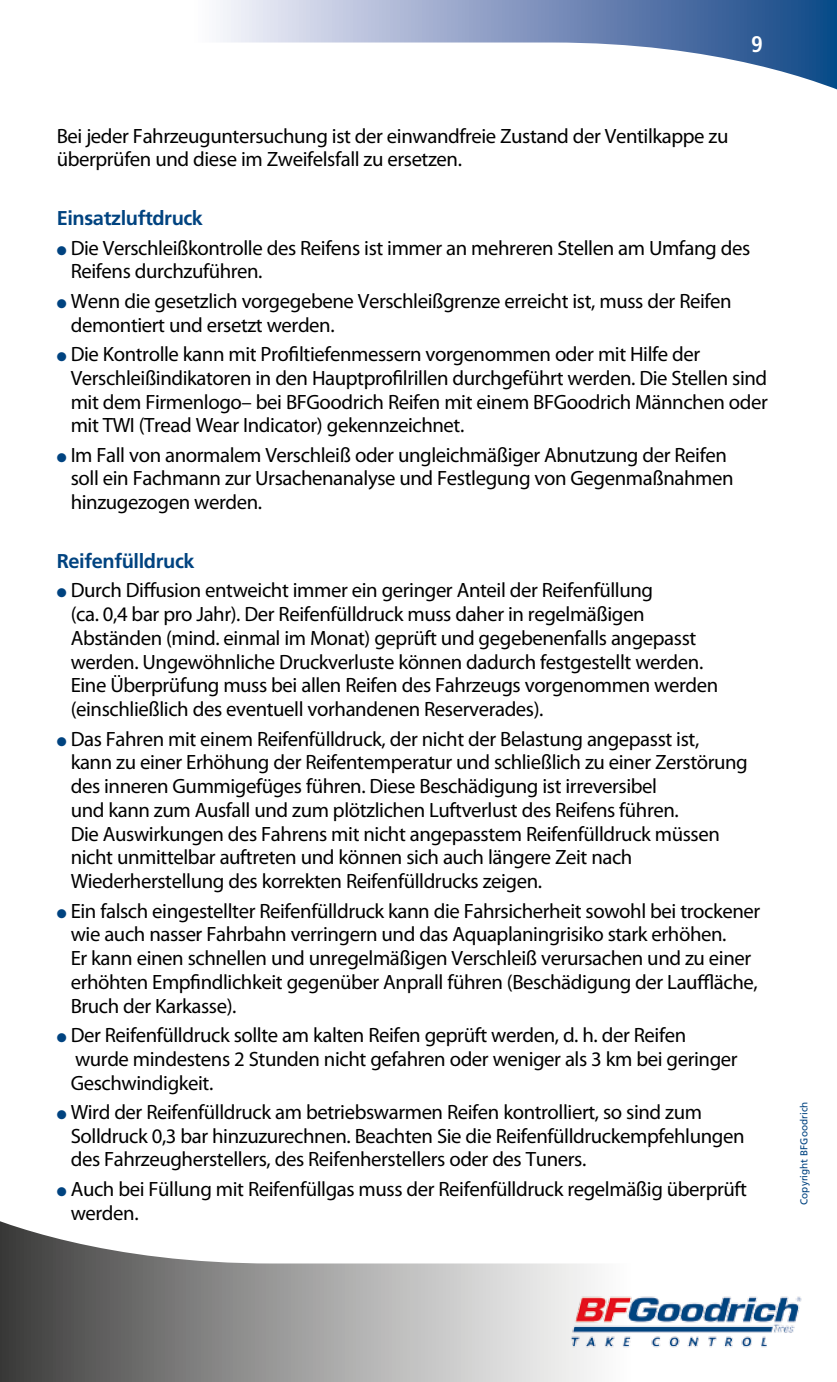
<style>
.page{position:relative;width:837px;height:1382px;background:#fff}
.page>*{position:absolute;margin:0;border:0;box-sizing:border-box;transform-origin:0 0}
.t1{font:700 condensed 22.5px "Frutiger LT Com";color:#fff}
.t2{font:20.75px/23.8px "Myriad Pro";letter-spacing:-.02em;color:#000}
.t3{font:700 20px "Frutiger";letter-spacing:-.02em;color:#004380}
.t4{font:10px "Frutiger";color:#004380}
.s1{color:#004380}
</style>
<div class="page">
<svg style="left:220px;top:0;width:616px;height:89px"></svg>
<svg style="left:0;top:1221px;width:595px;height:161px"></svg>
<img style="left:527px;top:1263px;width:275px;height:118px">
<p class="t1" style="left:750px;top:31px;width:13px">9</p>
<p class="t2" style="left:57px;top:124px;width:673px">Bei jeder Fahrzeuguntersuchung ist der einwandfreie Zustand der Ventilkappe zu überprüfen und diese im Zweifelsfall zu ersetzen.</p>
<p class="t3" style="left:57px;top:207px;width:148px">Einsatzluftdruck</p>
<p class="t2" style="left:71px;top:235px;width:681px;text-indent:-14px"><span class="s1">●</span> Die Verschleißkontrolle des Reifens ist immer an mehreren Stellen am Umfang des<br>Reifens durchzuführen.</p>
<p class="t2" style="left:71px;top:289px;width:662px;text-indent:-14px"><span class="s1">●</span> Wenn die gesetzlich vorgegebene Verschleißgrenze erreicht ist, muss der Reifen demontiert und ersetzt werden.</p>
<p class="t2" style="left:71px;top:342px;width:698px;text-indent:-14px"><span class="s1">●</span> Die Kontrolle kann mit Profiltiefenmessern vorgenommen oder mit Hilfe der Verschleißindikatoren in den Hauptprofilrillen durchgeführt werden. Die Stellen sind mit dem Firmenlogo– bei BFGoodrich Reifen mit einem BFGoodrich Männchen oder mit TWI (Tread Wear Indicator) gekennzeichnet.</p>
<p class="t2" style="left:71px;top:442px;width:664px;text-indent:-14px"><span class="s1">●</span> Im Fall von anormalem Verschleiß oder ungleichmäßiger Abnutzung der Reifen soll ein Fachmann zur Ursachenanalyse und Festlegung von Gegenmaßnahmen hinzugezogen werden.</p>
<p class="t3" style="left:57px;top:549px;width:139px">Reifenfülldruck</p>
<p class="t2" style="left:71px;top:578px;width:648px;text-indent:-14px"><span class="s1">●</span> Durch Diffusion entweicht immer ein geringer Anteil der Reifenfüllung<br>(ca. 0,4 bar pro Jahr). Der Reifenfülldruck muss daher in regelmäßigen Abständen (mind. einmal im Monat) geprüft und gegebenenfalls angepasst werden. Ungewöhnliche Druckverluste können dadurch festgestellt werden.<br>Eine Überprüfung muss bei allen Reifen des Fahrzeugs vorgenommen werden (einschließlich des eventuell vorhandenen Reserverades).</p>
<p class="t2" style="left:71px;top:726px;width:678px;text-indent:-14px"><span class="s1">●</span> Das Fahren mit einem Reifenfülldruck, der nicht der Belastung angepasst ist,<br>kann zu einer Erhöhung der Reifentemperatur und schließlich zu einer Zerstörung des inneren Gummigefüges führen. Diese Beschädigung ist irreversibel<br>und kann zum Ausfall und zum plötzlichen Luftverlust des Reifens führen.<br>Die Auswirkungen des Fahrens mit nicht angepasstem Reifenfülldruck müssen nicht unmittelbar auftreten und können sich auch längere Zeit nach Wiederherstellung des korrekten Reifenfülldrucks zeigen.</p>
<p class="t2" style="left:71px;top:898px;width:690px;text-indent:-14px"><span class="s1">●</span> Ein falsch eingestellter Reifenfülldruck kann die Fahrsicherheit sowohl bei trockener wie auch nasser Fahrbahn verringern und das Aquaplaningrisiko stark erhöhen.<br>Er kann einen schnellen und unregelmäßigen Verschleiß verursachen und zu einer erhöhten Empfindlichkeit gegenüber Anprall führen (Beschädigung der Lauffläche, Bruch der Karkasse).</p>
<p class="t2" style="left:71px;top:1023px;width:668px;text-indent:-14px"><span class="s1">●</span> Der Reifenfülldruck sollte am kalten Reifen geprüft werden, d. h. der Reifen wurde mindestens 2 Stunden nicht gefahren oder weniger als 3 km bei geringer<br>Geschwindigkeit.</p>
<p class="t2" style="left:71px;top:1100px;width:675px;text-indent:-14px"><span class="s1">●</span> Wird der Reifenfülldruck am betriebswarmen Reifen kontrolliert, so sind zum<br>Solldruck 0,3 bar hinzuzurechnen. Beachten Sie die Reifenfülldruckempfehlungen des Fahrzeugherstellers, des Reifenherstellers oder des Tuners.</p>
<p class="t2" style="left:71px;top:1177px;width:677px;text-indent:-14px"><span class="s1">●</span> Auch bei Füllung mit Reifenfüllgas muss der Reifenfülldruck regelmäßig überprüft werden.</p>
<p class="t4" style="left:797px;top:1205px;width:105px;rotate:-90deg">Copyright BFGoodrich</p>
</div>
